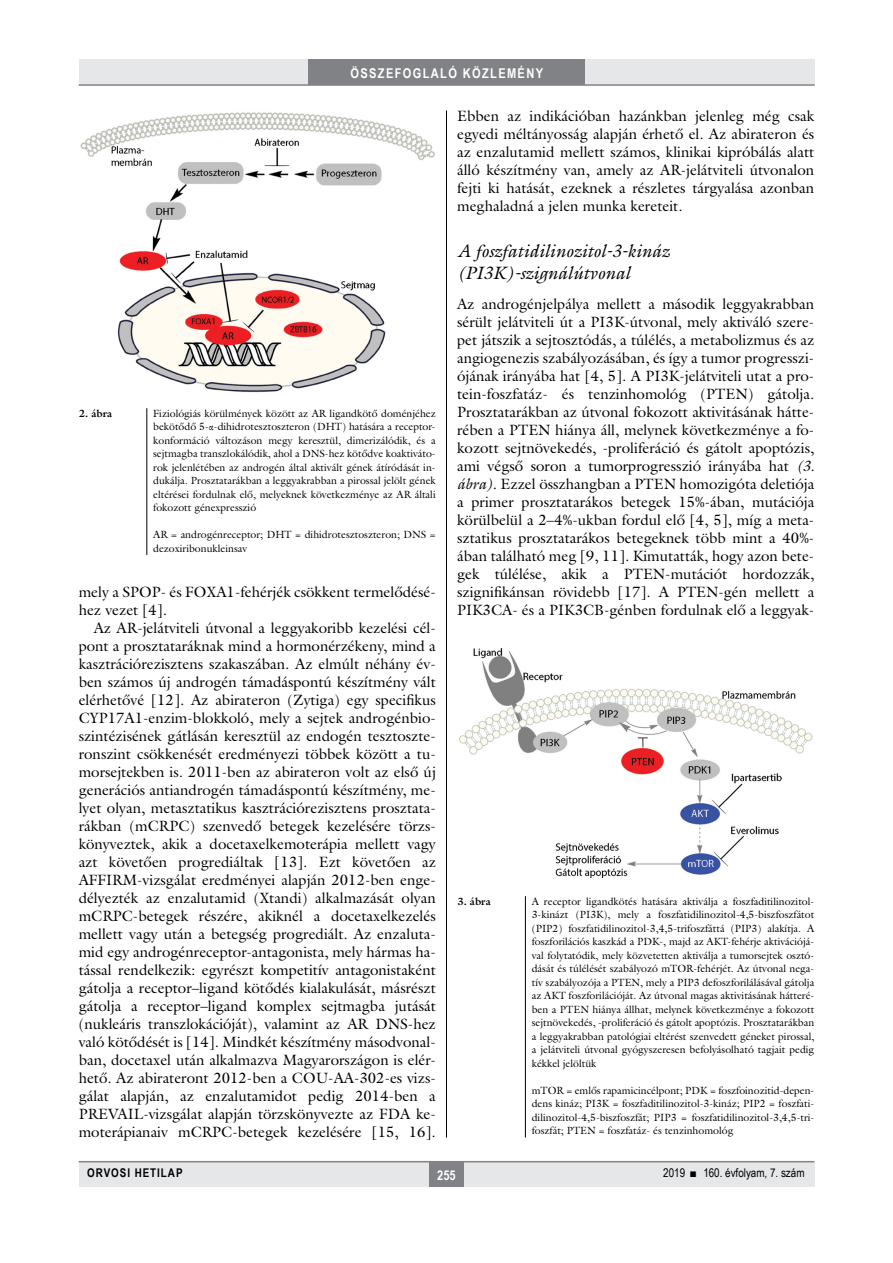
<style>
.page{position:relative;width:893px;height:1263px;background:#fff}
.page>*{position:absolute;margin:0;border:0;box-sizing:border-box;transform-origin:0 0}
.alcimkurziv{font:italic 18px/21.6px "Galliard Reg";color:#000}
.Body_Text{font:15px/18px "Galliard Reg";color:#000}
.Body_tompa{font:15px/18px "Galliard Reg";color:#000}
.t1{font:700 13.5px "Arial Narrow";letter-spacing:.1em;color:#fff}
.t2{font:12px "Arial Narrow";color:#000}
.t3{font:700 12px "Arial Narrow";letter-spacing:.08em;color:#000}
.kepalairas2{font:10.5px/13.5px "Galliard Reg";color:#000;text-align:justify}
.kepalairas1{font:700 10.5px "Galliard Reg";color:#000}
.s1{font-family:"Garamond Premr Pro"}
.s2{font-style:italic}
</style>
<div class="page">
<div style="left:79px;top:1161px;width:735px;height:25px;background:#e6e7e8"></div>
<div style="left:429px;top:1161px;width:34px;height:25px;background:#808285"></div>
<hr style="left:79px;top:1161px;width:735px;height:1px;background:#808285">
<div style="left:79px;top:60px;width:735px;height:25px;background:#e6e7e8"></div>
<div style="left:308px;top:60px;width:277px;height:25px;background:#808285"></div>
<hr style="left:79px;top:84px;width:736px;height:2px;background:#808285">
<hr style="left:446px;top:111px;width:1px;height:1026px;background:#000">
<hr style="left:146px;top:408px;width:1px;height:147px;background:#000">
<img style="left:80px;top:112px;width:355px;height:281px">
<hr style="left:525px;top:896px;width:1px;height:241px;background:#000">
<img style="left:459px;top:648px;width:354px;height:230px">
<p class="t1" style="left:350px;top:63px;width:194px">ÖSSZEFOGLALÓ KÖZLEMÉNY</p>
<p class="kepalairas1" style="left:79px;top:406px;width:35px">2. ábra</p>
<p class="kepalairas2" style="left:153px;top:406px;width:284px">Fiziológiás körülmények között az AR ligandkötő doménjéhez bekötődő 5-<span class="s1">α</span>-dihidrotesztoszteron (DHT) hatására a receptor&shy;konformáció változáson megy keresztül, dimerizálódik, és a sejtmagba transzlokálódik, ahol a DNS-hez kötődve koaktiváto&shy;rok jelenlétében az androgén által aktivált gének átíródását in&shy;dukálja. Prosztatarákban a leggyakrabban a pirossal jelölt gének eltérései fordulnak elő, melyeknek következménye az AR általi fokozott génexpresszió</p>
<p class="kepalairas2" style="left:153px;top:528px;width:284px">AR = androgénreceptor; DHT = dihidrotesztoszteron; DNS = dezoxiribonukleinsav</p>
<p class="Body_tompa" style="left:79px;top:582px;width:359px">mely a SPOP- és FOXA1-fehérjék csökkent termelődésé&shy;hez vezet [4].</p>
<p class="Body_Text" style="left:79px;top:618px;width:359px;text-indent:15px">Az AR-jelátviteli útvonal a leggyakoribb kezelési cél&shy;pont a prosztataráknak mind a hormonérzékeny, mind a kasztrációrezisztens szakaszában. Az elmúlt néhány év&shy;ben számos új androgén támadáspontú készítmény vált elérhetővé [12]. Az abirateron (Zytiga) egy specifikus CYP17A1-enzim-blokkoló, mely a sejtek androgénbio&shy;szintézisének gátlásán keresztül az endogén tesztoszte&shy;ronszint csökkenését eredményezi többek között a tu&shy;morsejtekben is. 2011-ben az abirateron volt az első új generációs antiandrogén támadáspontú készítmény, me&shy;lyet olyan, metasztatikus kasztrációrezisztens prosztata&shy;rákban (mCRPC) szenvedő betegek kezelésére törzs&shy;könyveztek, akik a docetaxelkemoterápia mellett vagy azt követően progrediáltak [13]. Ezt követően az AFFIRM-vizsgálat eredményei alapján 2012-ben enge&shy;délyezték az enzalutamid (Xtandi) alkalmazását olyan mCRPC-betegek részére, akiknél a docetaxelkezelés mellett vagy után a betegség progrediált. Az enzaluta&shy;mid egy androgénreceptor-antagonista, mely hármas ha&shy;tással rendelkezik: egyrészt kompetitív antagonistaként gátolja a receptor–ligand kötődés kialakulását, másrészt gátolja a receptor–ligand komplex sejtmagba jutását (nukleáris transzlokációját), valamint az AR DNS-hez való kötődését is [14]. Mindkét készítmény másodvonal&shy;ban, docetaxel után alkalmazva Magyarországon is elér&shy;hető. Az abirateront 2012-ben a COU-AA-302-es vizs&shy;gálat alapján, az enzalutamidot pedig 2014-ben a PREVAIL-vizsgálat alapján törzskönyvezte az FDA ke&shy;moterápianaiv mCRPC-betegek kezelésére [15, 16].</p>
<p class="Body_Text" style="left:457px;top:107px;width:359px;text-align:justify">Ebben az indikációban hazánkban jelenleg még csak egyedi méltányosság alapján érhető el. Az abirateron és az enzalutamid mellett számos, klinikai kipróbálás alatt álló készítmény van, amely az AR-jelátviteli útvonalon fejti ki hatását, ezeknek a részletes tárgyalása azonban meghaladná a jelen munka kereteit.</p>
<p class="alcimkurziv" style="left:457px;top:240px;width:214px">A foszfatidilinozitol-3-kináz (PI3K)-szignálútvonal</p>
<p class="Body_tompa" style="left:457px;top:294px;width:359px">Az androgénjelpálya mellett a második leggyakrabban sérült jelátviteli út a PI3K-útvonal, mely aktiváló szere&shy;pet játszik a sejtosztódás, a túlélés, a metabolizmus és az angiogenezis szabályozásában, és így a tumor progresszi&shy;ójának irányába hat [4, 5]. A PI3K-jelátviteli utat a pro&shy;tein-foszfatáz- és tenzinhomológ (PTEN) gátolja.<br>Prosztatarákban az útvonal fokozott aktivitásának hátte&shy;rében a PTEN hiánya áll, melynek következménye a fo&shy;kozott sejtnövekedés, -proliferáció és gátolt apoptózis, ami végső soron a tumorprogresszió irányába hat <span class="s2">(3. ábra)</span>. Ezzel összhangban a PTEN homozigóta deletiója a primer prosztatarákos betegek 15%-ában, mutációja körülbelül a 2–4%-ukban fordul elő [4, 5], míg a meta&shy;sztatikus prosztatarákos betegeknek több mint a 40%- ában található meg [9, 11]. Kimutatták, hogy azon bete&shy;gek túlélése, akik a PTEN-mutációt hordozzák, szignifikánsan rövidebb [17]. A PTEN-gén mellett a PIK3CA- és a PIK3CB-génben fordulnak elő a leggyak-</p>
<p class="kepalairas1" style="left:457px;top:894px;width:35px">3. ábra</p>
<p class="kepalairas2" style="left:532px;top:894px;width:284px">A receptor ligandkötés hatására aktiválja a foszfaditilinozitol-3-kinázt (PI3K), mely a foszfatidilinozitol-4,5-biszfoszfátot (PIP2) foszfatidilinozitol-3,4,5-trifoszfáttá (PIP3) alakítja. A foszforilációs kaszkád a PDK-, majd az AKT-fehérje aktivációjá&shy;val folytatódik, mely közvetetten aktiválja a tumorsejtek osztó&shy;dását és túlélését szabályozó mTOR-fehérjét. Az útvonal nega&shy;tív szabályozója a PTEN, mely a PIP3 defoszforilálásával gátolja az AKT foszforilációját. Az útvonal magas aktivitásának hátteré&shy;ben a PTEN hiánya állhat, melynek következménye a fokozott sejtnövekedés, -proliferáció és gátolt apoptózis. Prosztatarákban a leggyakrabban patológiai eltérést szenvedett géneket pirossal, a jelátviteli útvonal gyógyszeresen befolyásolható tagjait pedig kékkel jelöltük</p>
<p class="kepalairas2" style="left:532px;top:1083px;width:284px">mTOR = emlős rapamicincélpont; PDK = foszfoinozitid-depen&shy;dens kináz; PI3K = foszfaditilinozitol-3-kináz; PIP2 = foszfati&shy;dilinozitol-4,5-biszfoszfát; PIP3 = foszfatidilinozitol-3,4,5-tri&shy;foszfát; PTEN = foszfatáz- és tenzinhomológ</p>
<p class="t3" style="left:87px;top:1164px;width:97px">ORVOSI HETILAP</p>
<p class="t1" style="left:437px;top:1165px;width:20px">255</p>
<p class="t2" style="left:663px;top:1164px;width:143px">2019 ■ 160. évfolyam, 7. szám</p>
</div>
